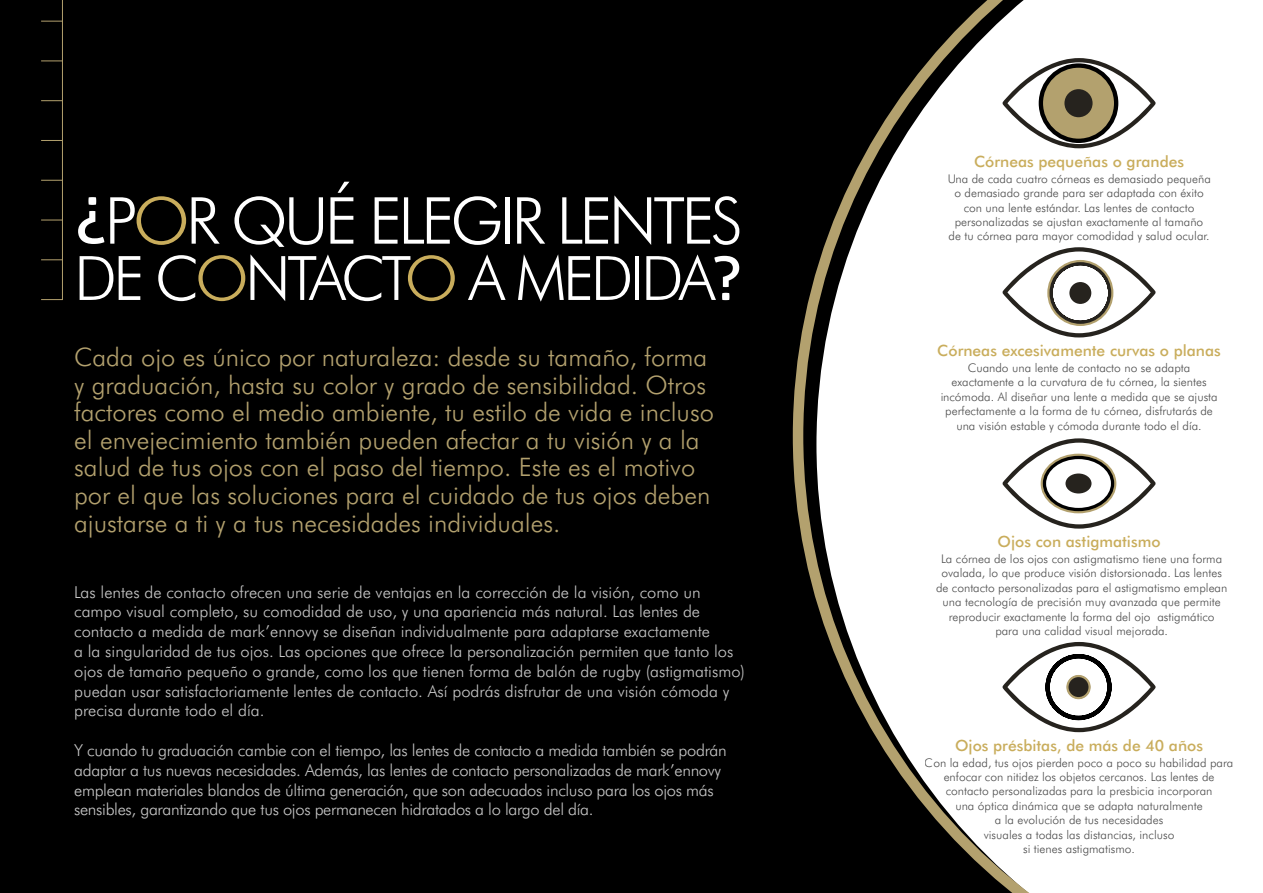
<style>
.page{position:relative;width:1263px;height:893px;background:#000}
.page>*{position:absolute;margin:0;border:0;box-sizing:border-box;transform-origin:0 0}
.t1{font:300 64.8px "Futura BT";letter-spacing:-.06em;color:#fff}
.t2{font:300 61.35px "Futura BT";letter-spacing:-.06em;color:#fff}
.t3{font:300 25.5px/27.6px "Futura BT";color:#b3a16e}
.t4{font:300 16.5px/19.8px "Futura BT";color:#c6c6c6}
.t5{font:300 16.5px/19.8px "Futura BT";letter-spacing:-.02em;color:#c6c6c6}
.t6{font:500 15.6px "Futura BT";color:#c9ad5c}
.t7{font:300 12px/14.4px "Futura BT";color:#000;text-align:center}
.s1{color:#c9ad5c}
.s2{font-family:"Aller";font-weight:400}
</style>
<div class="page">
<svg style="left:793px;top:0;width:470px;height:893px"></svg>
<hr style="left:62px;top:0;width:1px;height:300px;background:#b3a16e">
<svg style="left:41px;top:299px;width:21px;height:1px"></svg>
<svg style="left:41px;top:259px;width:21px;height:1px"></svg>
<svg style="left:41px;top:220px;width:21px;height:1px"></svg>
<svg style="left:41px;top:180px;width:21px;height:1px"></svg>
<svg style="left:41px;top:140px;width:21px;height:1px"></svg>
<svg style="left:41px;top:100px;width:21px;height:1px"></svg>
<svg style="left:41px;top:61px;width:21px;height:1px"></svg>
<svg style="left:41px;top:21px;width:21px;height:1px"></svg>
<svg style="left:1002px;top:58px;width:153px;height:90px;background:#beb9ac"></svg>
<div style="left:1064px;top:89px;width:28px;height:28px;background:#26231e;border-radius:50%"></div>
<svg style="left:1002px;top:247px;width:153px;height:90px;background:#d5d4d2"></svg>
<div style="left:1047px;top:260px;width:66px;height:66px;border:2px solid #b3a16e;border-radius:50%"></div>
<svg style="left:1002px;top:642px;width:153px;height:90px;background:#cfcfce"></svg>
<div style="left:1066px;top:675px;width:25px;height:24px;border:2px solid #b3a16e;border-radius:50%"></div>
<svg style="left:1002px;top:438px;width:153px;height:91px;background:#d3d2d0"></svg>
<h1 class="t1" style="left:74px;top:181px;width:670px"><sup>¿</sup>P<span class="s1">O</span>R QUÉ ELEGIR LENTES</h1>
<h2 class="t2" style="left:74px;top:241px;width:669px">DE C<span class="s1">O</span>NTACT<span class="s1">O</span> A MEDIDA<span class="s2">?</span></h2>
<p class="t3" style="left:74px;top:343px;width:641px">Cada ojo es único por naturaleza: desde su tamaño, forma y graduación, hasta su color y grado de sensibilidad. Otros factores como el medio ambiente, tu estilo de vida e incluso el envejecimiento también pueden afectar a tu visión y a la salud de tus ojos con el paso del tiempo. Este es el motivo por el que las soluciones para el cuidado de tus ojos deben ajustarse a ti y a tus necesidades individuales.</p>
<p class="t4" style="left:74px;top:582px;width:672px">Las lentes de contacto ofrecen una serie de ventajas en la corrección de la visión, como un campo visual completo, su comodidad de uso, y una apariencia más natural. Las lentes de contacto a medida de mark’ennovy se diseñan individualmente para adaptarse exactamente<br>a la singularidad de tus ojos. Las opciones que ofrece la personalización permiten que tanto los ojos de tamaño pequeño o grande, como los que tienen forma de balón de rugby (astigmatismo) puedan usar satisfactoriamente lentes de contacto. Así podrás disfrutar de una visión cómoda y precisa durante todo el día.</p>
<p class="t5" style="left:74px;top:740px;width:654px">Y cuando tu graduación cambie con el tiempo, las lentes de contacto a medida también se podrán adaptar a tus nuevas necesidades. Además, las lentes de contacto personalizadas de mark’ennovy emplean materiales blandos de última generación, que son adecuados incluso para los ojos más sensibles, garantizando que tus ojos permanecen hidratados a lo largo del día.</p>
<h3 class="t6" style="left:974px;top:152px;width:212px">Córneas pequeñas o grandes</h3>
<p class="t7" style="left:947px;top:171px;width:265px">Una de cada cuatro córneas es demasiado pequeña o demasiado grande para ser adaptada con éxito con una lente estándar. Las lentes de contacto personalizadas se ajustan exactamente al tamaño de tu córnea para mayor comodidad y salud ocular.</p>
<h3 class="t6" style="left:937px;top:341px;width:285px">Córneas excesivamente curvas o planas</h3>
<p class="t7" style="left:940px;top:360px;width:279px">Cuando una lente de contacto no se adapta exactamente a la curvatura de tu córnea, la sientes incómoda. Al diseñar una lente a medida que se ajusta perfectamente a la forma de tu córnea, disfrutarás de una visión estable y cómoda durante todo el día.</p>
<h3 class="t6" style="left:997px;top:532px;width:164px">Ojos con astigmatismo</h3>
<p class="t7" style="left:936px;top:551px;width:293px">La córnea de los ojos con astigmatismo tiene una forma ovalada, lo que produce visión distorsionada. Las lentes de contacto personalizadas para el astigmatismo emplean una tecnología de precisión muy avanzada que permite reproducir exactamente la forma del ojo astigmático para una calidad visual mejorada.</p>
<h3 class="t6" style="left:955px;top:736px;width:249px">Ojos présbitas, de más de 40 años</h3>
<p class="t7" style="left:925px;top:755px;width:310px">Con la edad, tus ojos pierden poco a poco su habilidad para enfocar con nitidez los objetos cercanos. Las lentes de contacto personalizadas para la presbicia incorporan<br>una óptica dinámica que se adapta naturalmente<br>a la evolución de tus necesidades<br>visuales a todas las distancias, incluso<br>si tienes astigmatismo.</p>
</div>
